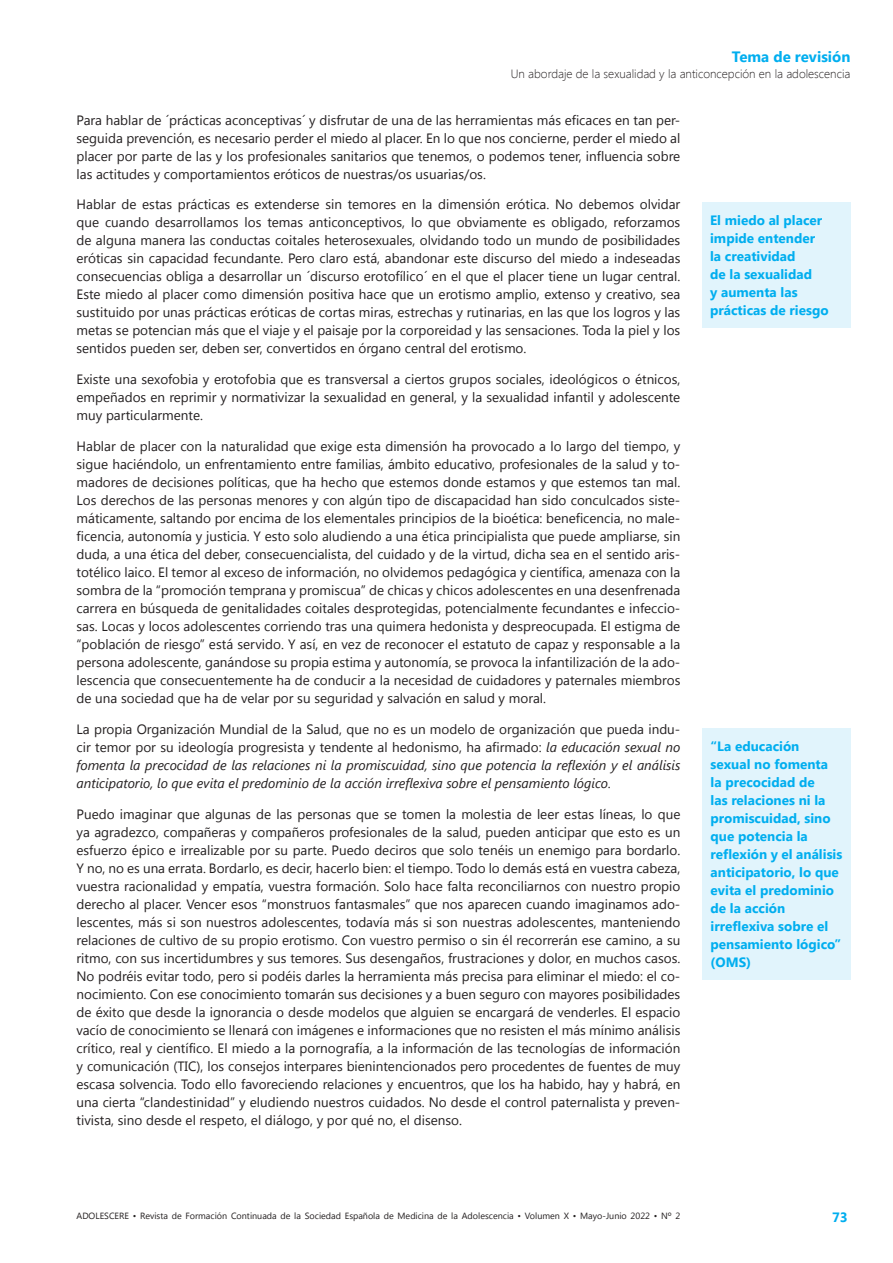
<style>
.page{position:relative;width:893px;height:1263px;background:#fff}
.page>*{position:absolute;margin:0;border:0;box-sizing:border-box;transform-origin:0 0}
.t1{font:700 15px "Segoe UI";color:#00aeef}
.t2{font:13.5px/18px "Segoe UI";color:#231f20;text-align:justify}
.t3{font:italic 13.5px/18px "Segoe UI";color:#231f20;text-align:justify}
.t4{font:700 13.5px/18px "Segoe UI";color:#00aeef}
.t5{font:300 12px "Segoe UI";color:#231f20}
.t6{font:9px "Segoe UI";color:#231f20}
.s1{font-style:normal}
</style>
<div class="page">
<div style="left:702px;top:202px;width:148px;height:125px;background:#e1f4fc"></div>
<div style="left:702px;top:728px;width:149px;height:251px;background:#e1f4fc"></div>
<p class="t1" style="left:732px;top:46px;width:120px">Tema de revisión</p>
<p class="t5" style="left:511px;top:66px;width:341px">Un abordaje de la sexualidad y la anticoncepción en la adolescencia</p>
<p class="t2" style="left:77px;top:110px;width:605px">Para hablar de ´prácticas aconceptivas´ y disfrutar de una de las herramientas más eficaces en tan per&shy;seguida prevención, es necesario perder el miedo al placer. En lo que nos concierne, perder el miedo al placer por parte de las y los profesionales sanitarios que tenemos, o podemos tener, influencia sobre las actitudes y comportamientos eróticos de nuestras/os usuarias/os.</p>
<p class="t2" style="left:77px;top:195px;width:605px">Hablar de estas prácticas es extenderse sin temores en la dimensión erótica. No debemos olvidar que cuando desarrollamos los temas anticonceptivos, lo que obviamente es obligado, reforzamos de alguna manera las conductas coitales heterosexuales, olvidando todo un mundo de posibilidades eróticas sin capacidad fecundante. Pero claro está, abandonar este discurso del miedo a indeseadas consecuencias obliga a desarrollar un ´discurso erotofílico´ en el que el placer tiene un lugar central.<br>Este miedo al placer como dimensión positiva hace que un erotismo amplio, extenso y creativo, sea sustituido por unas prácticas eróticas de cortas miras, estrechas y rutinarias, en las que los logros y las metas se potencian más que el viaje y el paisaje por la corporeidad y las sensaciones. Toda la piel y los sentidos pueden ser, deben ser, convertidos en órgano central del erotismo.</p>
<p class="t2" style="left:77px;top:370px;width:605px">Existe una sexofobia y erotofobia que es transversal a ciertos grupos sociales, ideológicos o étnicos, empeñados en reprimir y normativizar la sexualidad en general, y la sexualidad infantil y adolescente muy particularmente.</p>
<p class="t2" style="left:77px;top:437px;width:605px">Hablar de placer con la naturalidad que exige esta dimensión ha provocado a lo largo del tiempo, y sigue haciéndolo, un enfrentamiento entre familias, ámbito educativo, profesionales de la salud y to&shy;madores de decisiones políticas, que ha hecho que estemos donde estamos y que estemos tan mal.<br>Los derechos de las personas menores y con algún tipo de discapacidad han sido conculcados siste&shy;máticamente, saltando por encima de los elementales principios de la bioética: beneficencia, no male&shy;ficencia, autonomía y justicia. Y esto solo aludiendo a una ética principialista que puede ampliarse, sin duda, a una ética del deber, consecuencialista, del cuidado y de la virtud, dicha sea en el sentido aris&shy;totélico laico. El temor al exceso de información, no olvidemos pedagógica y científica, amenaza con la sombra de la “promoción temprana y promiscua” de chicas y chicos adolescentes en una desenfrenada carrera en búsqueda de genitalidades coitales desprotegidas, potencialmente fecundantes e infeccio&shy;sas. Locas y locos adolescentes corriendo tras una quimera hedonista y despreocupada. El estigma de “población de riesgo” está servido. Y así, en vez de reconocer el estatuto de capaz y responsable a la persona adolescente, ganándose su propia estima y autonomía, se provoca la infantilización de la ado&shy;lescencia que consecuentemente ha de conducir a la necesidad de cuidadores y paternales miembros de una sociedad que ha de velar por su seguridad y salvación en salud y moral.</p>
<p class="t3" style="left:77px;top:719px;width:605px"><span class="s1">La propia Organización Mundial de la Salud, que no es un modelo de organización que pueda indu&shy;cir temor por su ideología progresista y tendente al hedonismo, ha afirmado:</span> la educación sexual no fomenta la precocidad de las relaciones ni la promiscuidad, sino que potencia la reflexión y el análisis anticipatorio, lo que evita el predominio de la acción irreflexiva sobre el pensamiento lógico<span class="s1">.</span></p>
<p class="t2" style="left:77px;top:804px;width:605px">Puedo imaginar que algunas de las personas que se tomen la molestia de leer estas líneas, lo que ya agradezco, compañeras y compañeros profesionales de la salud, pueden anticipar que esto es un esfuerzo épico e irrealizable por su parte. Puedo deciros que solo tenéis un enemigo para bordarlo.<br>Y no, no es una errata. Bordarlo, es decir, hacerlo bien: el tiempo. Todo lo demás está en vuestra cabeza, vuestra racionalidad y empatía, vuestra formación. Solo hace falta reconciliarnos con nuestro propio derecho al placer. Vencer esos “monstruos fantasmales” que nos aparecen cuando imaginamos ado&shy;lescentes, más si son nuestros adolescentes, todavía más si son nuestras adolescentes, manteniendo relaciones de cultivo de su propio erotismo. Con vuestro permiso o sin él recorrerán ese camino, a su ritmo, con sus incertidumbres y sus temores. Sus desengaños, frustraciones y dolor, en muchos casos.<br>No podréis evitar todo, pero si podéis darles la herramienta más precisa para eliminar el miedo: el co&shy;nocimiento. Con ese conocimiento tomarán sus decisiones y a buen seguro con mayores posibilidades de éxito que desde la ignorancia o desde modelos que alguien se encargará de venderles. El espacio vacío de conocimiento se llenará con imágenes e informaciones que no resisten el más mínimo análisis crítico, real y científico. El miedo a la pornografía, a la información de las tecnologías de información y comunicación (TIC), los consejos interpares bienintencionados pero procedentes de fuentes de muy escasa solvencia. Todo ello favoreciendo relaciones y encuentros, que los ha habido, hay y habrá, en una cierta “clandestinidad” y eludiendo nuestros cuidados. No desde el control paternalista y preven&shy;tivista, sino desde el respeto, el diálogo, y por qué no, el disenso.</p>
<p class="t4" style="left:710px;top:210px;width:120px">El miedo al placer impide entender la creatividad<br>de la sexualidad<br>y aumenta las prácticas de riesgo</p>
<p class="t4" style="left:711px;top:736px;width:133px">“La educación sexual no fomenta la precocidad de<br>las relaciones ni la promiscuidad, sino que potencia la reflexión y el análisis anticipatorio, lo que evita el predominio de la acción irreflexiva sobre el pensamiento lógico” (OMS)</p>
<p class="t6" style="left:77px;top:1209px;width:605px">ADOLESCERE • Revista de Formación Continuada de la Sociedad Española de Medicina de la Adolescencia • Volumen X • Mayo-Junio 2022 • Nº 2</p>
<p class="t4" style="left:832px;top:1207px;width:17px">73</p>
</div>
